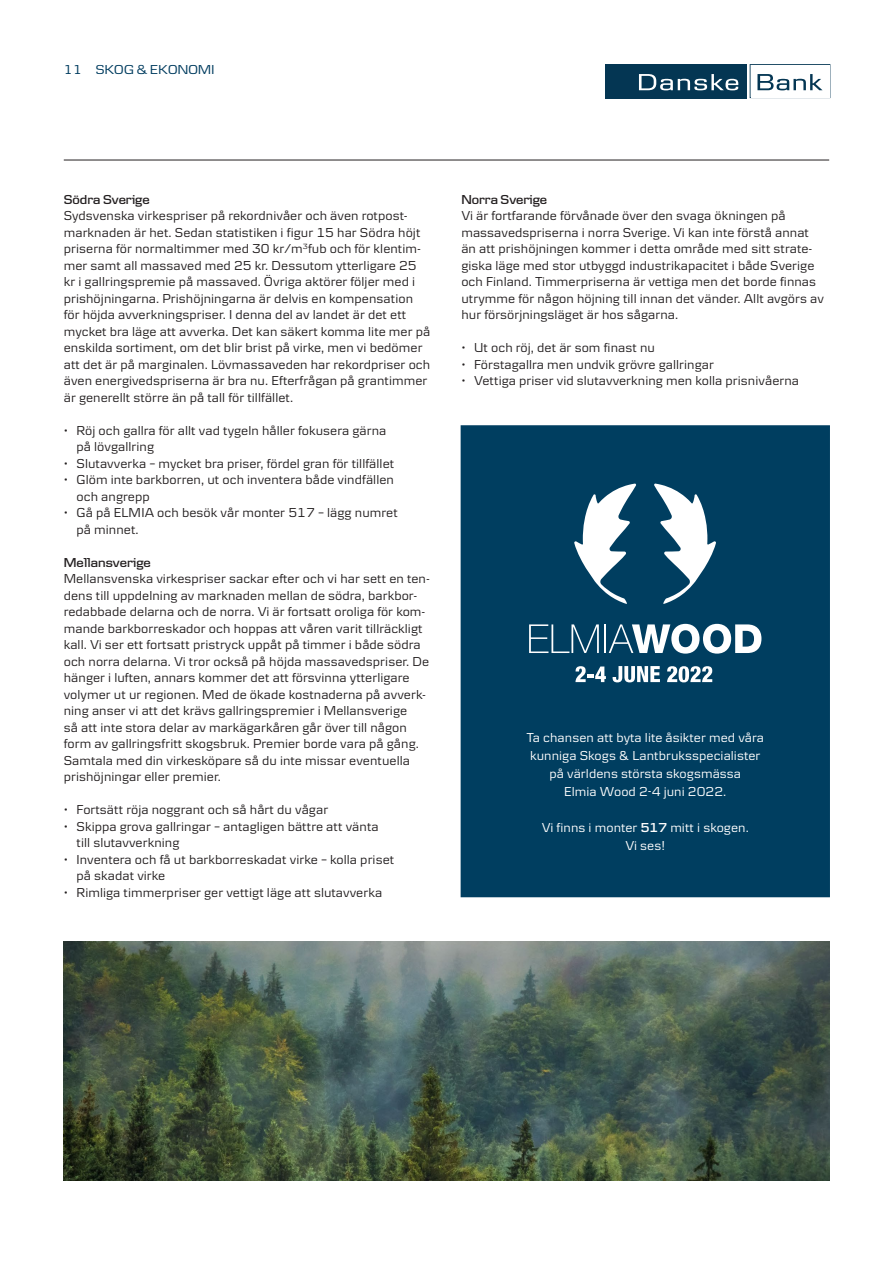
<style>
.page{position:relative;width:893px;height:1263px;background:#fff}
.page>*{position:absolute;margin:0;border:0;box-sizing:border-box;transform-origin:0 0}
.t1{font:13.5px/16.5px "Danske Textv 2";letter-spacing:.005em;color:#231f20}
.t2{font:13.5px/18px "Danske Textv 2";letter-spacing:.005em;color:#fff;text-align:center}
.t3{font:600 13.5px "Danske Headline";color:#231f20}
.Brödtext{font:13.5px "Danske Headline";letter-spacing:.02em;color:#003c5f}
.s1{font-weight:600}
</style>
<div class="page">
<hr style="left:64px;top:160px;width:765px;height:1px;background:#231f20">
<div style="left:605px;top:64px;width:141px;height:34px;background:#043653"></div>
<svg style="left:639px;top:74px;width:99px;height:16px"></svg>
<svg style="left:750px;top:64px;width:80px;height:34px"></svg>
<div style="left:461px;top:425px;width:369px;height:472px;background:#003e60"></div>
<svg style="left:574px;top:484px;width:62px;height:120px"></svg>
<svg style="left:654px;top:484px;width:62px;height:120px"></svg>
<svg style="left:529px;top:624px;width:70px;height:29px"></svg>
<hr style="left:604px;top:624px;width:2px;height:29px;background:#fff">
<svg style="left:609px;top:624px;width:152px;height:30px"></svg>
<svg style="left:575px;top:666px;width:31px;height:16px"></svg>
<svg style="left:613px;top:666px;width:47px;height:16px"></svg>
<svg style="left:667px;top:666px;width:45px;height:16px"></svg>
<img style="left:64px;top:941px;width:765px;height:239px">
<p class="Brödtext" style="left:64px;top:62px;width:152px">11 SKOG &amp; EKONOMI</p>
<p class="t3" style="left:64px;top:191px;width:87px">Södra Sverige</p>
<p class="t1" style="left:64px;top:207px;width:368px">Sydsvenska virkespriser på rekordnivåer och även rotpost&shy;marknaden är het. Sedan statistiken i figur 15 har Södra höjt priserna för normaltimmer med 30 kr/m<sup>3</sup>fub och för klentim&shy;mer samt all massaved med 25 kr. Dessutom ytterligare 25 kr i gallringspremie på massaved. Övriga aktörer följer med i prishöjningarna. Prishöjningarna är delvis en kompensation för höjda avverkningspriser. I denna del av landet är det ett mycket bra läge att avverka. Det kan säkert komma lite mer på enskilda sortiment, om det blir brist på virke, men vi bedömer att det är på marginalen. Lövmassaveden har rekordpriser och även energivedspriserna är bra nu. Efterfrågan på grantimmer är generellt större än på tall för tillfället.</p>
<p class="t1" style="left:77px;top:422px;width:311px;text-indent:-13px">• Röj och gallra för allt vad tygeln håller fokusera gärna på lövgallring</p>
<p class="t1" style="left:64px;top:455px;width:332px">• Slutavverka – mycket bra priser, fördel gran för tillfället</p>
<p class="t1" style="left:77px;top:471px;width:319px;text-indent:-13px">• Glöm inte barkborren, ut och inventera både vindfällen och angrepp</p>
<p class="t1" style="left:77px;top:504px;width:323px;text-indent:-13px">• Gå på ELMIA och besök vår monter 517 – lägg numret på minnet.</p>
<p class="t3" style="left:64px;top:554px;width:89px">Mellansverige</p>
<p class="t1" style="left:64px;top:570px;width:368px">Mellansvenska virkespriser sackar efter och vi har sett en ten&shy;dens till uppdelning av marknaden mellan de södra, barkbor&shy;redabbade delarna och de norra. Vi är fortsatt oroliga för kom&shy;mande barkborreskador och hoppas att våren varit tillräckligt kall. Vi ser ett fortsatt pristryck uppåt på timmer i både södra och norra delarna. Vi tror också på höjda massavedspriser. De hänger i luften, annars kommer det att försvinna ytterligare volymer ut ur regionen. Med de ökade kostnaderna på avverk&shy;ning anser vi att det krävs gallringspremier i Mellansverige<br>så att inte stora delar av markägarkåren går över till någon form av gallringsfritt skogsbruk. Premier borde vara på gång.<br>Samtala med din virkesköpare så du inte missar eventuella prishöjningar eller premier.</p>
<p class="t1" style="left:64px;top:801px;width:266px">• Fortsätt röja noggrant och så hårt du vågar</p>
<p class="t1" style="left:77px;top:818px;width:304px;text-indent:-13px">• Skippa grova gallringar – antagligen bättre att vänta till slutavverkning</p>
<p class="t1" style="left:77px;top:851px;width:319px;text-indent:-13px">• Inventera och få ut barkborreskadat virke – kolla priset på skadat virke</p>
<p class="t1" style="left:64px;top:884px;width:320px">• Rimliga timmerpriser ger vettigt läge att slutavverka</p>
<p class="t3" style="left:461px;top:191px;width:87px">Norra Sverige</p>
<p class="t1" style="left:461px;top:207px;width:364px">Vi är fortfarande förvånade över den svaga ökningen på massavedspriserna i norra Sverige. Vi kan inte förstå annat än att prishöjningen kommer i detta område med sitt strate&shy;giska läge med stor utbyggd industrikapacitet i både Sverige och Finland. Timmerpriserna är vettiga men det borde finnas utrymme för någon höjning till innan det vänder. Allt avgörs av hur försörjningsläget är hos sågarna.</p>
<p class="t1" style="left:461px;top:339px;width:195px">• Ut och röj, det är som finast nu</p>
<p class="t1" style="left:461px;top:356px;width:254px">• Förstagallra men undvik grövre gallringar</p>
<p class="t1" style="left:461px;top:372px;width:339px">• Vettiga priser vid slutavverkning men kolla prisnivåerna</p>
<p class="t2" style="left:526px;top:728px;width:239px">Ta chansen att byta lite åsikter med våra kunniga Skogs &amp; Lantbruksspecialister på världens största skogsmässa<br>Elmia Wood 2-4 juni 2022.</p>
<p class="t2" style="left:542px;top:818px;width:209px">Vi finns i monter <span class="s1">517</span> mitt i skogen.</p>
<p class="t2" style="left:625px;top:836px;width:41px">Vi ses!</p>
</div>
